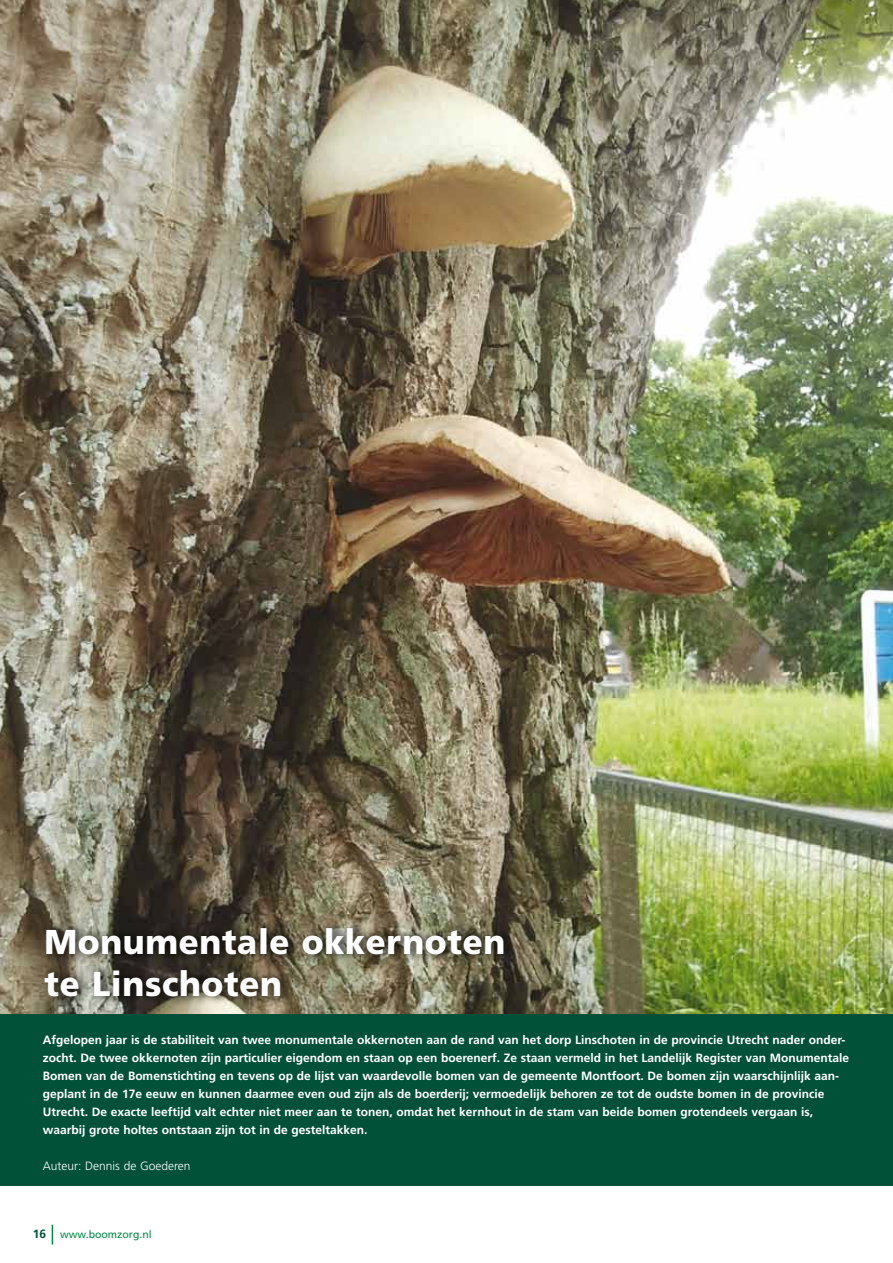
<style>
.page{position:relative;width:893px;height:1263px;background:#fff}
.page>*{position:absolute;margin:0;border:0;box-sizing:border-box;transform-origin:0 0}
.t1{font:900 34.5px/42px "Frutiger";letter-spacing:.02em;color:#fff;scale:.95 1}
.t2{font:700 12px/18px "Frutiger";color:#fff}
.t3{font:300 12px "Frutiger";color:#fff}
.t4{font:10.5px "Frutiger";color:#008b45}
.s1{font-weight:700;font-size:12px;color:#00523c}
</style>
<div class="page">
<svg style="left:52px;top:1225px;width:1px;height:19px"></svg>
<img style="left:0;top:0;width:893px;height:1014px">
<div style="left:0;top:1014px;width:893px;height:172px;background:#005138"></div>
<div style="left:40px;top:919px;width:477px;height:87px;background:#000;opacity:.5"></div>
<hr style="left:892px;top:0;width:1px;height:171px;background:#fecc00">
<h1 class="t1" style="left:44px;top:920px;width:486px">Monumentale okkernoten te Linschoten</h1>
<p class="t2" style="left:43px;top:1031px;width:808px">Afgelopen jaar is de stabiliteit van twee monumentale okkernoten aan de rand van het dorp Linschoten in de provincie Utrecht nader onder&shy;zocht. De twee okkernoten zijn particulier eigendom en staan op een boerenerf. Ze staan vermeld in het Landelijk Register van Monumentale Bomen van de Bomenstichting en tevens op de lijst van waardevolle bomen van de gemeente Montfoort. De bomen zijn waarschijnlijk aan&shy;geplant in de 17e eeuw en kunnen daarmee even oud zijn als de boerderij; vermoedelijk behoren ze tot de oudste bomen in de provincie Utrecht. De exacte leeftijd valt echter niet meer aan te tonen, omdat het kernhout in de stam van beide bomen grotendeels vergaan is, waarbij grote holtes ontstaan zijn tot in de gesteltakken.</p>
<p class="t3" style="left:43px;top:1159px;width:149px">Auteur: Dennis de Goederen</p>
<p class="t4" style="left:33px;top:1228px;width:120px"><span class="s1">16</span> www.boomzorg.nl</p>
</div>
